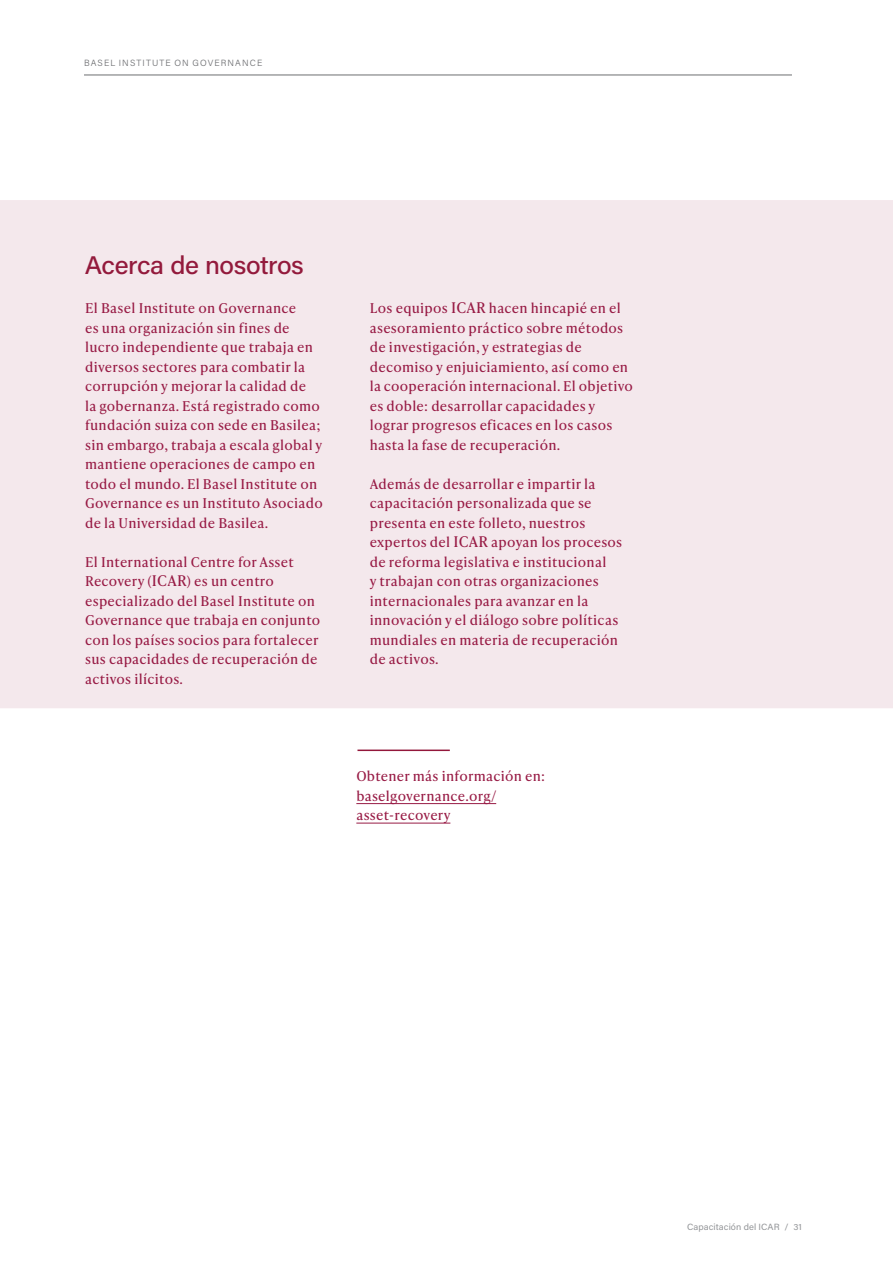
<style>
.page{position:relative;width:893px;height:1263px;background:#fff}
.page>*{position:absolute;margin:0;border:0;box-sizing:border-box;transform-origin:0 0}
.t1{font:500 25.5px "Acumin Pro";letter-spacing:-.015em;color:#931a3c}
.t2{font:13.5px/19.5px "Ivy Presto Text";letter-spacing:.02em;color:#981b45}
.t3{font:300 9px "Acumin Pro";letter-spacing:.125em;color:#6d6e71}
.t4{font:9px "Acumin Pro";letter-spacing:.005em;color:#939598}
.s1{font-size:14.7px}
</style>
<div class="page">
<div style="left:0;top:200px;width:893px;height:508px;background:#f4e8ec"></div>
<hr style="left:357px;top:749px;width:93px;height:2px;background:#93173b">
<hr style="left:356px;top:803px;width:140px;height:1px;background:#981b45">
<hr style="left:356px;top:823px;width:94px;height:1px;background:#981b45">
<hr style="left:84px;top:75px;width:708px;height:1px;background:#6d6e71">
<p class="t3" style="left:84px;top:57px;width:180px">BASEL INSTITUTE ON GOVERNANCE</p>
<h1 class="t1" style="left:85px;top:248px;width:221px">Acerca de nosotros</h1>
<p class="t2" style="left:85px;top:298px;width:239px">El Basel Institute on Governance<br>es una organización sin fines de lucro independiente que trabaja en diversos sectores para combatir la corrupción y mejorar la calidad de<br>la gobernanza. Está registrado como fundación suiza con sede en Basilea; sin embargo, trabaja a escala global y mantiene operaciones de campo en todo el mundo. El Basel Institute on Governance es un Instituto Asociado de la Universidad de Basilea.</p>
<p class="t2" style="left:85px;top:551px;width:237px">El International Centre for Asset<br>Recovery (<span class="s1">ICAR</span>) es un centro especializado del Basel Institute on<br>Governance que trabaja en conjunto con los países socios para fortalecer sus capacidades de recuperación de activos ilícitos.</p>
<p class="t2" style="left:370px;top:298px;width:265px">Los equipos <span class="s1">ICAR</span> hacen hincapié en el asesoramiento práctico sobre métodos de investigación, y estrategias de decomiso y enjuiciamiento, así como en la cooperación internacional. El objetivo es doble: desarrollar capacidades y lograr progresos eficaces en los casos hasta la fase de recuperación.</p>
<p class="t2" style="left:370px;top:473px;width:254px">Además de desarrollar e impartir la capacitación personalizada que se presenta en este folleto, nuestros expertos del <span class="s1">ICAR</span> apoyan los procesos de reforma legislativa e institucional<br>y trabajan con otras organizaciones internacionales para avanzar en la innovación y el diálogo sobre políticas mundiales en materia de recuperación de activos.</p>
<p class="t2" style="left:356px;top:766px;width:190px">Obtener más información en: baselgovernance.org/ asset-recovery</p>
<p class="t4" style="left:687px;top:1220px;width:116px">Capacitación del ICAR / 31</p>
</div>
